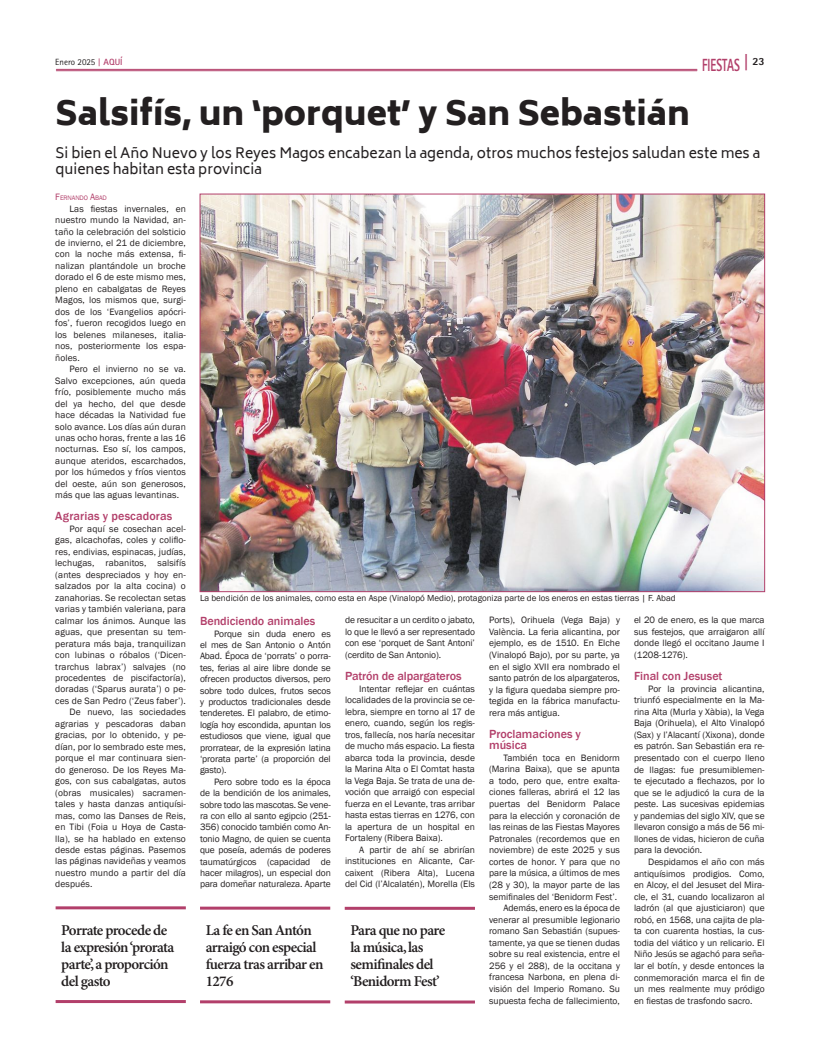
<style>
.page{position:relative;width:820px;height:1049px;background:#fff}
.page>*{position:absolute;margin:0;border:0;box-sizing:border-box;transform-origin:0 0}
.t1{font:900 33px "Biryani";color:#231f20}
.t2{font:800 17.6px "Rotis Sans Serif Std";color:#b23f6a;scale:.64 1}
.t3{font:600 15px/17px "Minion Pro";letter-spacing:-.04em;color:#231f20}
.t4{font:14px/16.8px "Biryani";color:#231f20}
.t5{font:500 12.1px/11.2px "Franklin Gothic";color:#b23f6a}
.t6{font:9.5px/11.6px "Franklin Gothic";color:#231f20;text-align:justify}
.t7{font:9px "Franklin Gothic";color:#231f20}
.t8{font:9px "Rotis Sans Serif Std";color:#231f20}
.t9{font:6.7px "Franklin Gothic";letter-spacing:-.015em;color:#b23f6a}
.s1{font-family:"Rotis Serif Std";font-weight:700;color:#b23f6a}
.s2{font-weight:700;color:#b23f6a}
.s3{font-size:18.2px}
.s4{font-size:9.5px}
</style>
<div class="page">
<img style="left:201px;top:196px;width:561px;height:394px">
<hr style="left:56px;top:906px;width:130px;height:3px;background:#b23f6a">
<hr style="left:56px;top:1000px;width:130px;height:3px;background:#b23f6a">
<hr style="left:200px;top:906px;width:130px;height:3px;background:#b23f6a">
<hr style="left:200px;top:1000px;width:130px;height:3px;background:#b23f6a">
<hr style="left:344px;top:907px;width:131px;height:3px;background:#b23f6a">
<hr style="left:344px;top:1000px;width:131px;height:3px;background:#b23f6a">
<hr style="left:56px;top:69px;width:640px;height:1px;background:#b23f6a">
<hr style="left:56px;top:71px;width:640px;height:1px;background:#b23f6a">
<p class="t8" style="left:55px;top:57px;width:69px">Enero 2025 <span class="s1">|</span> <span class="s2">AQUÍ</span></p>
<h2 class="t2" style="left:701px;top:54px;width:99px">FIESTAS <span class="s3">|</span> <sup>23</sup></h2>
<h1 class="t1" style="left:55px;top:94px;width:636px">Salsifís, un ‘porquet’ y San Sebastián</h1>
<h3 class="t4" style="left:55px;top:144px;width:706px">Si bien el Año Nuevo y los Reyes Magos encabezan la agenda, otros muchos festejos saludan este mes a quienes habitan esta provincia</h3>
<p class="t9" style="left:55px;top:194px;width:53px"><span class="s4">F</span>ERNANDO <span class="s4">A</span>BAD</p>
<p class="t6" style="left:55px;top:203px;width:132px;text-indent:14px">Las fiestas invernales, en nuestro mundo la Navidad, an&shy;taño la celebración del solsticio de invierno, el 21 de diciembre, con la noche más extensa, fi&shy;nalizan plantándole un broche dorado el 6 de este mismo mes, pleno en cabalgatas de Reyes Magos, los mismos que, surgi&shy;dos de los ‘Evangelios apócri&shy;fos’, fueron recogidos luego en los belenes milaneses, italia&shy;nos, posteriormente los espa&shy;ñoles.</p>
<p class="t6" style="left:55px;top:363px;width:132px;text-indent:14px">Pero el invierno no se va.<br>Salvo excepciones, aún queda frío, posiblemente mucho más del ya hecho, del que desde hace décadas la Natividad fue solo avance. Los días aún duran unas ocho horas, frente a las 16 nocturnas. Eso sí, los campos, aunque ateridos, escarchados, por los húmedos y fríos vientos del oeste, aún son generosos, más que las aguas levantinas.</p>
<p class="t5" style="left:55px;top:511px;width:118px">Agrarias y pescadoras</p>
<p class="t6" style="left:69px;top:523px;width:118px">Por aquí se cosechan acel-</p>
<p class="t6" style="left:55px;top:535px;width:132px">gas, alcachofas, coles y coliflo-</p>
<p class="t6" style="left:55px;top:546px;width:132px">res, endivias, espinacas, judías,</p>
<p class="t6" style="left:55px;top:557px;width:132px">lechugas, rabanitos, salsifís</p>
<p class="t6" style="left:55px;top:569px;width:132px">(antes despreciados y hoy en-</p>
<p class="t6" style="left:55px;top:580px;width:132px">salzados por la alta cocina) o</p>
<p class="t6" style="left:55px;top:592px;width:132px">zanahorias. Se recolectan setas</p>
<p class="t6" style="left:55px;top:603px;width:132px">varias y también valeriana, para</p>
<p class="t6" style="left:55px;top:615px;width:132px">calmar los ánimos. Aunque las</p>
<p class="t6" style="left:55px;top:626px;width:132px">aguas, que presentan su tem-</p>
<p class="t6" style="left:55px;top:638px;width:132px">peratura más baja, tranquilizan</p>
<p class="t6" style="left:55px;top:649px;width:132px">con lubinas o róbalos (‘Dicen-</p>
<p class="t6" style="left:55px;top:661px;width:132px">trarchus labrax’) salvajes (no</p>
<p class="t6" style="left:55px;top:672px;width:132px">procedentes de piscifactoría),</p>
<p class="t6" style="left:55px;top:684px;width:132px">doradas (‘Sparus aurata’) o pe-</p>
<p class="t6" style="left:55px;top:695px;width:132px">ces de San Pedro (‘Zeus faber’).</p>
<p class="t6" style="left:69px;top:707px;width:118px">De nuevo, las sociedades</p>
<p class="t6" style="left:55px;top:718px;width:132px">agrarias y pescadoras daban</p>
<p class="t6" style="left:55px;top:729px;width:132px">gracias, por lo obtenido, y pe-</p>
<p class="t6" style="left:55px;top:741px;width:132px">dían, por lo sembrado este mes,</p>
<p class="t6" style="left:55px;top:752px;width:132px">porque el mar continuara sien-</p>
<p class="t6" style="left:55px;top:764px;width:132px">do generoso. De los Reyes Ma-</p>
<p class="t6" style="left:55px;top:775px;width:132px">gos, con sus cabalgatas, autos</p>
<p class="t6" style="left:55px;top:787px;width:132px">(obras musicales) sacramen-</p>
<p class="t6" style="left:55px;top:798px;width:132px">tales y hasta danzas antiquísi-</p>
<p class="t6" style="left:55px;top:810px;width:132px">mas, como las Danses de Reis,</p>
<p class="t6" style="left:55px;top:821px;width:132px">en Tibi (Foia u Hoya de Casta-</p>
<p class="t6" style="left:55px;top:833px;width:132px">lla), se ha hablado en extenso</p>
<p class="t6" style="left:55px;top:844px;width:132px">desde estas páginas. Pasemos</p>
<p class="t6" style="left:55px;top:856px;width:132px">las páginas navideñas y veamos</p>
<p class="t6" style="left:55px;top:867px;width:132px">nuestro mundo a partir del día</p>
<p class="t6" style="left:55px;top:878px;width:39px">después.</p>
<p class="t7" style="left:200px;top:592px;width:477px">La bendición de los animales, como esta en Aspe (Vinalopó Medio), protagoniza parte de los eneros en estas tierras | F. Abad</p>
<p class="t5" style="left:200px;top:616px;width:117px">Bendiciendo animales</p>
<p class="t6" style="left:200px;top:628px;width:132px;text-indent:14px">Porque sin duda enero es el mes de San Antonio o Antón Abad. Época de ‘porrats’ o porra&shy;tes, ferias al aire libre donde se ofrecen productos diversos, pero sobre todo dulces, frutos secos y productos tradicionales desde tenderetes. El palabro, de etimo&shy;logía hoy escondida, apuntan los estudiosos que viene, igual que prorratear, de la expresión latina ‘prorata parte’ (a proporción del gasto).</p>
<p class="t6" style="left:200px;top:776px;width:132px;text-indent:14px">Pero sobre todo es la época de la bendición de los animales, sobre todo las mascotas. Se vene&shy;ra con ello al santo egipcio (251- 356) conocido también como An&shy;tonio Magno, de quien se cuenta que poseía, además de poderes taumatúrgicos (capacidad de hacer milagros), un especial don para domeñar naturaleza. Aparte</p>
<p class="t6" style="left:633px;top:614px;width:132px">el 20 de enero, es la que marca sus festejos, que arraigaron allí donde llegó el occitano Jaume I (1208-1276).</p>
<p class="t5" style="left:633px;top:671px;width:90px">Final con Jesuset</p>
<p class="t6" style="left:633px;top:683px;width:132px;text-indent:14px">Por la provincia alicantina, triunfó especialmente en la Ma&shy;rina Alta (Murla y Xàbia), la Vega Baja (Orihuela), el Alto Vinalopó (Sax) y l’Alacantí (Xixona), donde es patrón. San Sebastián era re&shy;presentado con el cuerpo lleno de llagas: fue presumiblemen&shy;te ejecutado a flechazos, por lo que se le adjudicó la cura de la peste. Las sucesivas epidemias y pandemias del siglo XIV, que se llevaron consigo a más de 56 mi&shy;llones de vidas, hicieron de cuña para la devoción.</p>
<p class="t6" style="left:633px;top:856px;width:132px;text-indent:14px">Despidamos el año con más antiquísimos prodigios. Como, en Alcoy, el del Jesuset del Mira&shy;cle, el 31, cuando localizaron al ladrón (al que ajusticiaron) que robó, en 1568, una cajita de pla&shy;ta con cuarenta hostias, la cus&shy;todia del viático y un relicario. El Niño Jesús se agachó para seña&shy;lar el botín, y desde entonces la conmemoración marca el fin de un mes realmente muy pródigo en fiestas de trasfondo sacro.</p>
<p class="t6" style="left:489px;top:614px;width:132px">Ports), Orihuela (Vega Baja) y València. La feria alicantina, por ejemplo, es de 1510. En Elche (Vinalopó Bajo), por su parte, ya en el siglo XVII era nombrado el santo patrón de los alpargateros, y la figura quedaba siempre pro&shy;tegida en la fábrica manufactu&shy;rera más antigua.</p>
<p class="t5" style="left:489px;top:728px;width:93px">Proclamaciones y música</p>
<p class="t6" style="left:489px;top:752px;width:132px;text-align:right">También toca en Benidorm (Marina Baixa), que se apunta a todo, pero que, entre exalta&shy;ciones falleras, abrirá el 12 las puertas del Benidorm Palace para la elección y coronación de las reinas de las Fiestas Mayores<br>Patronales (recordemos que en noviembre) de este 2025 y sus cortes de honor. Y para que no pare la música, a últimos de mes (28 y 30), la mayor parte de las semifinales del ‘Benidorm Fest’.<br>Además, enero es la época de venerar al presumible legionario romano San Sebastián (supues&shy;tamente, ya que se tienen dudas sobre su real existencia, entre el<br>256 y el 288), de la occitana y francesa Narbona, en plena di&shy;visión del Imperio Romano. Su supuesta fecha de fallecimiento,</p>
<p class="t6" style="left:345px;top:614px;width:131px">de resucitar a un cerdito o jabato, lo que le llevó a ser representado con ese ‘porquet de Sant Antoni’ (cerdito de San Antonio).</p>
<p class="t5" style="left:345px;top:670px;width:118px">Patrón de alpargateros</p>
<p class="t6" style="left:345px;top:683px;width:131px;text-indent:14px">Intentar reflejar en cuántas localidades de la provincia se ce&shy;lebra, siempre en torno al 17 de enero, cuando, según los regis&shy;tros, fallecía, nos haría necesitar de mucho más espacio. La fiesta abarca toda la provincia, desde la Marina Alta o El Comtat hasta la Vega Baja. Se trata de una de&shy;voción que arraigó con especial fuerza en el Levante, tras arribar hasta estas tierras en 1276, con la apertura de un hospital en Fortaleny (Ribera Baixa).</p>
<p class="t6" style="left:345px;top:844px;width:131px;text-indent:14px">A partir de ahí se abrirían instituciones en Alicante, Car&shy;caixent (Ribera Alta), Lucena del Cid (l’Alcalatén), Morella (Els</p>
<h3 class="t3" style="left:61px;top:922px;width:114px">Porrate procede de la expresión ‘prorata parte’, a proporción del gasto</h3>
<h3 class="t3" style="left:206px;top:922px;width:119px">La fe en San Antón arraigó con especial fuerza tras arribar en<br>1276</h3>
<h3 class="t3" style="left:350px;top:922px;width:96px">Para que no pare la música, las semifinales del ‘Benidorm Fest’</h3>
</div>
